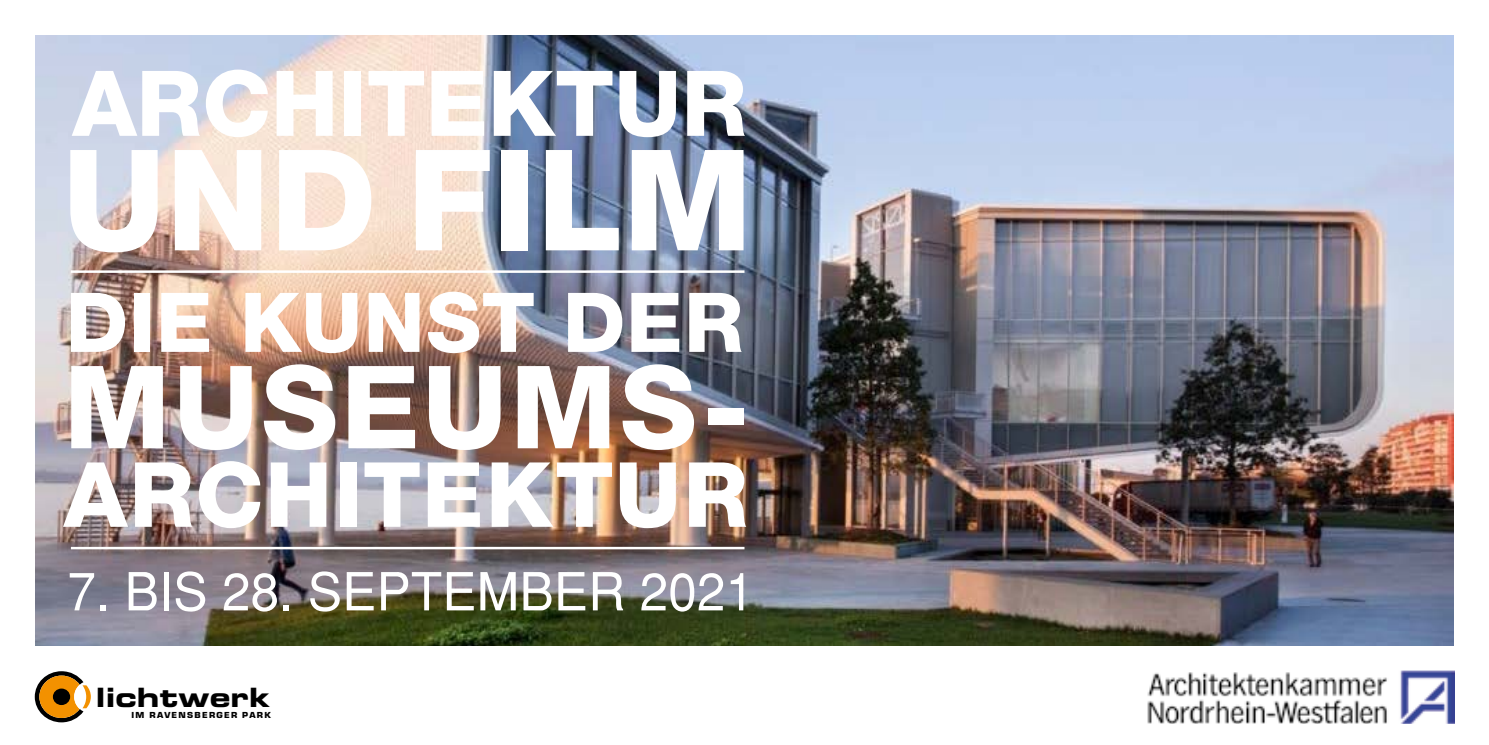
<style>
.page{position:relative;width:1489px;height:745px;background:#fff}
.page>*{position:absolute;margin:0;border:0;box-sizing:border-box;transform-origin:0 0}
.t1{font:800 140.25px "Helvetica Neue LT Std";color:#fff}
.t2{font:800 115px "Helvetica Neue LT Std";letter-spacing:.025em;color:#fff}
.t3{font:800 90.75px "Helvetica Neue LT Std";color:#fff}
.t4{font:800 90px "Helvetica Neue LT Std";letter-spacing:.02em;color:#fff}
.t5{font:800 82.5px "Helvetica Neue LT Std";letter-spacing:.01em;color:#fff}
.t6{font:52.5px "Helvetica";color:#fff}
.t7{font:26.5px "Eurostile Bold Extended Two";letter-spacing:.005em;color:#000;scale:1.05 1}
.t8{font:700 8px "Eurostile";letter-spacing:.15em;color:#000;scale:1.05 1}
</style>
<div class="page">
<img style="left:35px;top:35px;width:1418px;height:610px">
<img style="left:1147px;top:672px;width:240px;height:51px">
<img style="left:1400px;top:670px;width:54px;height:53px">
<svg style="left:35px;top:671px;width:56px;height:51px"></svg>
<hr style="left:71px;top:270px;width:673px;height:3px;background:#fff">
<hr style="left:71px;top:546px;width:673px;height:3px;background:#fff">
<h3 class="t3" style="left:72px;top:49px;width:676px">ARCHITEKTUR</h3>
<h1 class="t1" style="left:62px;top:117px;width:692px">UND FILM</h1>
<h3 class="t5" style="left:66px;top:273px;width:679px">DIE KUNST DER</h3>
<h2 class="t2" style="left:64px;top:338px;width:686px">MUSEUMS-</h2>
<h3 class="t4" style="left:64px;top:441px;width:686px">ARCHITEKTUR</h3>
<p class="t6" style="left:67px;top:560px;width:688px">7. BIS 28. SEPTEMBER 2021</p>
<p class="t7" style="left:96px;top:678px;width:168px">lichtwerk</p>
<p class="t8" style="left:131px;top:710px;width:134px">IM RAVENSBERGER PARK</p>
</div>
